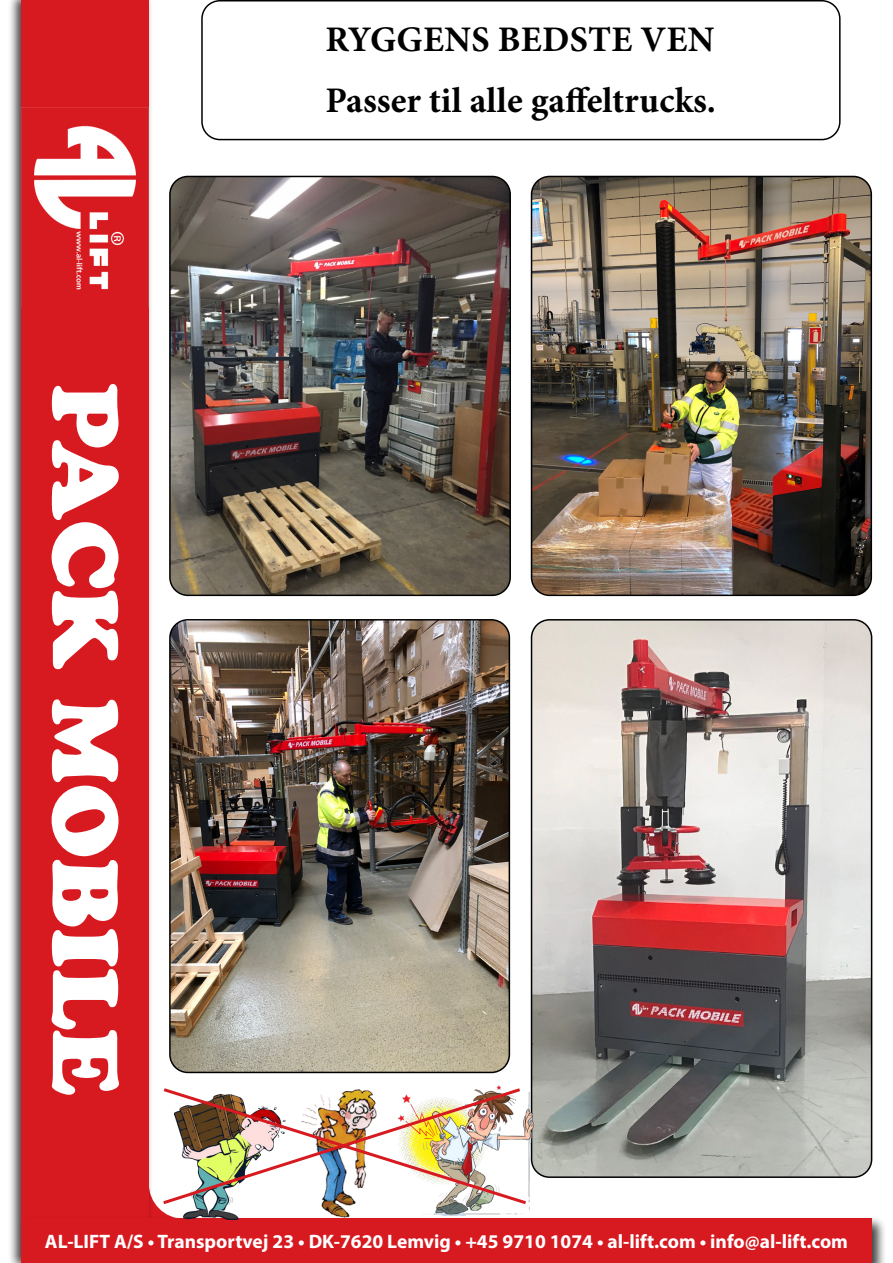
<style>
.page{position:relative;width:893px;height:1263px;background:#fff}
.page>*{position:absolute;margin:0;border:0;box-sizing:border-box;transform-origin:0 0}
.t1{font:91.8px "Cooper Black Std";color:#fff}
.t2{font:700 36px/61.2px "Minion Pro";letter-spacing:.005em;color:#000}
.t3{font:700 19.5px "Myriad Pro";color:#fff}
</style>
<div class="page">
<div style="left:8px;top:0;width:146px;height:1263px;background:#000;opacity:.75"></div>
<div style="left:21px;top:0;width:128px;height:1263px;background:#d71920"></div>
<img style="left:21px;top:107px;width:128px;height:200px">
<div style="left:18px;top:1215px;width:869px;height:48px;background:#000;opacity:.75"></div>
<div style="left:21px;top:1219px;width:851px;height:44px;background:#d71920"></div>
<img style="left:170px;top:176px;width:340px;height:419px">
<div style="left:169px;top:176px;width:342px;height:420px;border:2px solid #000;border-radius:18px"></div>
<img style="left:531px;top:176px;width:340px;height:419px">
<div style="left:531px;top:176px;width:341px;height:420px;border:2px solid #000;border-radius:18px"></div>
<img style="left:170px;top:620px;width:339px;height:452px">
<div style="left:169px;top:619px;width:341px;height:454px;border:2px solid #000;border-radius:18px"></div>
<img style="left:531px;top:620px;width:341px;height:557px">
<div style="left:531px;top:619px;width:341px;height:559px;border:2px solid #000;border-radius:18px"></div>
<img style="left:293px;top:1206px;width:100px;height:13px">
<img style="left:398px;top:1086px;width:135px;height:130px">
<img style="left:175px;top:1206px;width:111px;height:13px">
<img style="left:163px;top:1086px;width:366px;height:120px">
<div style="left:201px;top:0;width:640px;height:140px;border:2px solid #000;border-radius:18px"></div>
<h1 class="t1" style="left:140px;top:383px;width:714px;rotate:90deg">PACK MOBILE</h1>
<h2 class="t2" style="left:325px;top:9px;width:392px">RYGGENS BEDSTE VEN<br>Passer til alle gaffeltrucks.</h2>
<p class="t3" style="left:45px;top:1229px;width:805px">AL-LIFT A/S • Transportvej 23 • DK-7620 Lemvig • +45 9710 1074 • al-lift.com • info@al-lift.com</p>
</div>
